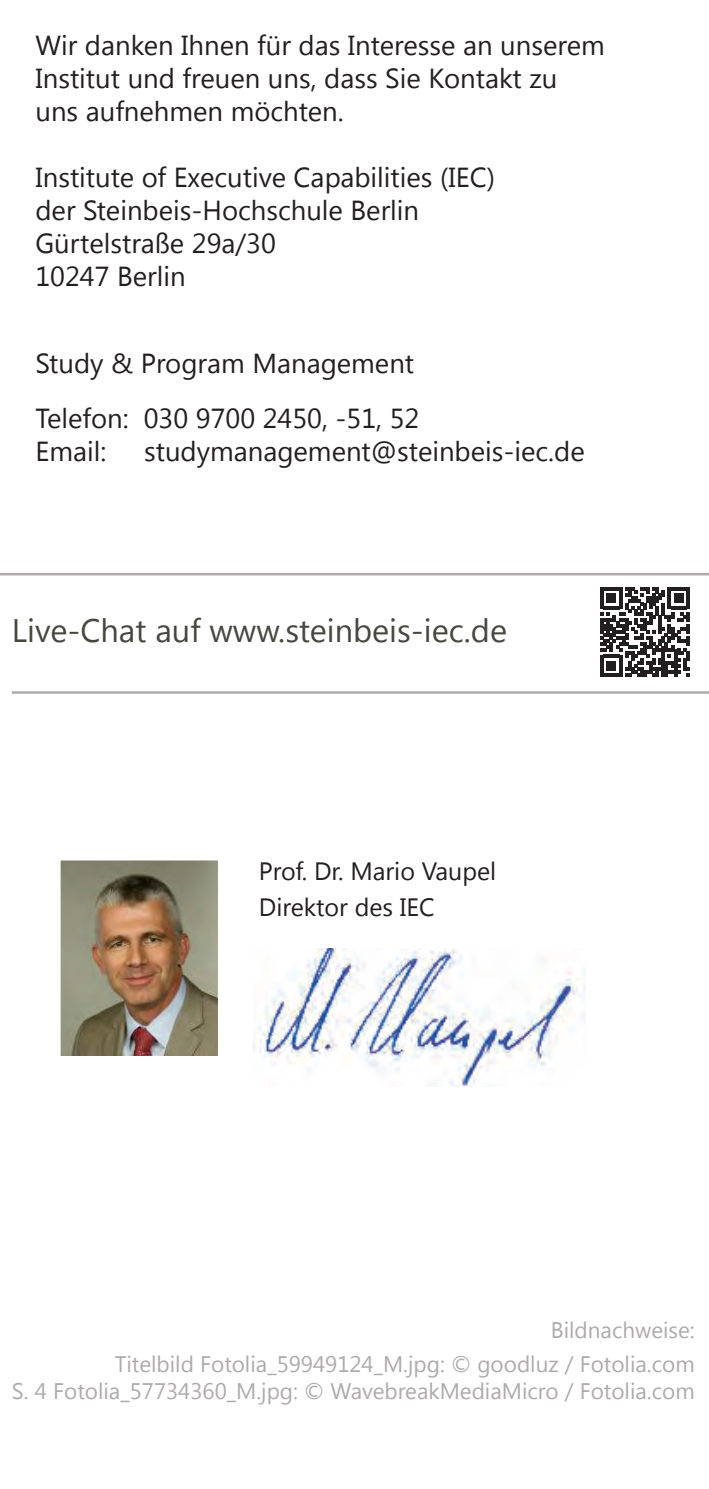
<style>
.page{position:relative;width:709px;height:1489px;background:#fff}
.page>*{position:absolute;margin:0;border:0;box-sizing:border-box;transform-origin:0 0}
.t1{font:32.5px "Segoe UI";color:#474740}
.t2{font:27.5px "Segoe UI";color:#231f20}
.t3{font:25px "Segoe UI";color:#231f20}
.t4{font:22.5px "Segoe UI";color:#aeaaab}
</style>
<div class="page">
<svg style="left:600px;top:587px;width:89px;height:89px"></svg>
<hr style="left:0;top:573px;width:709px;height:2px;background:#aeaaab">
<hr style="left:12px;top:691px;width:697px;height:2px;background:#aeaaab">
<img style="left:62px;top:862px;width:154px;height:192px">
<div style="left:53px;top:853px;width:172px;height:210px;border:8px solid #fff"></div>
<img style="left:253px;top:948px;width:333px;height:138px">
<p class="t2" style="left:35px;top:26px;width:571px">Wir danken Ihnen für das Interesse an unserem</p>
<p class="t2" style="left:35px;top:59px;width:523px">Institut und freuen uns, dass Sie Kontakt zu</p>
<p class="t2" style="left:35px;top:92px;width:310px">uns aufnehmen möchten.</p>
<p class="t2" style="left:35px;top:158px;width:461px">Institute of Executive Capabilities (IEC)</p>
<p class="t2" style="left:35px;top:191px;width:385px">der Steinbeis-Hochschule Berlin</p>
<p class="t2" style="left:35px;top:224px;width:242px">Gürtelstraße 29a/30</p>
<p class="t2" style="left:35px;top:257px;width:152px">10247 Berlin</p>
<p class="t2" style="left:35px;top:344px;width:380px">Study &amp; Program Management</p>
<p class="t2" style="left:35px;top:399px;width:385px">Telefon: 030 9700 2450, -51, 52</p>
<p class="t2" style="left:35px;top:432px;width:72px">Email:</p>
<p class="t2" style="left:144px;top:432px;width:442px">studymanagement@steinbeis-iec.de</p>
<p class="t1" style="left:12px;top:608px;width:497px">Live-Chat auf www.steinbeis-iec.de</p>
<p class="t3" style="left:259px;top:853px;width:239px">Prof. Dr. Mario Vaupel</p>
<p class="t3" style="left:259px;top:889px;width:177px">Direktor des IEC</p>
<p class="t4" style="left:551px;top:1314px;width:145px">Bildnachweise:</p>
<p class="t4" style="left:115px;top:1348px;width:581px">Titelbild Fotolia_59949124_M.jpg: © goodluz / Fotolia.com</p>
<p class="t4" style="left:12px;top:1375px;width:684px">S. 4 Fotolia_57734360_M.jpg: © WavebreakMediaMicro / Fotolia.com</p>
</div>
